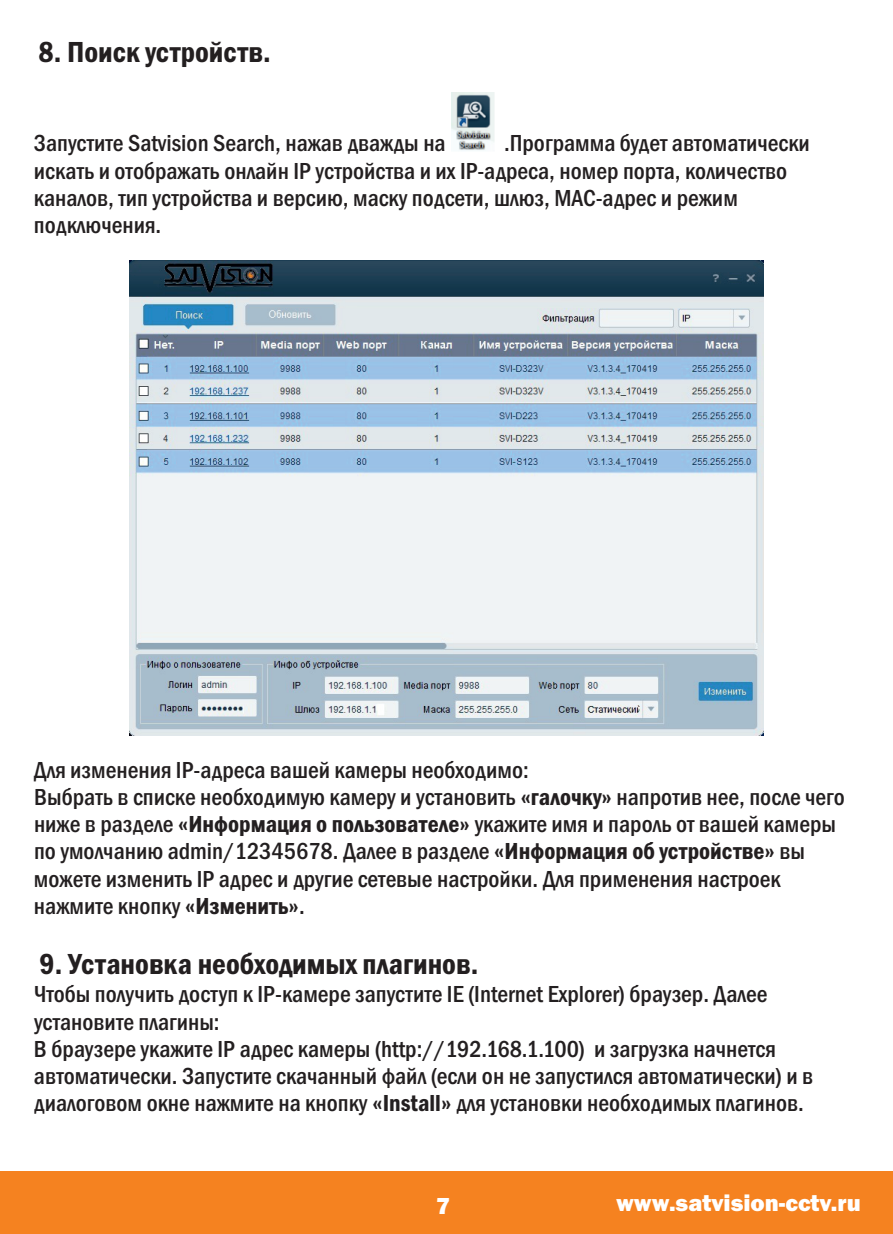
<style>
.page{position:relative;width:893px;height:1234px;background:#fff}
.page>*{position:absolute;margin:0;border:0;box-sizing:border-box;transform-origin:0 0}
.t1{font:600 condensed 30px "Franklin Gothic";color:#231f20}
.t2{font:500 condensed 24px/27.3px "Franklin Gothic";color:#231f20}
.t3{font:800 24px "Franklin Gothic";color:#fff}
.s1{font-weight:600}
</style>
<div class="page">
<div style="left:0;top:1170px;width:893px;height:63px;background:#f58220"></div>
<img style="left:451px;top:92px;width:43px;height:59px">
<img style="left:130px;top:260px;width:634px;height:475px">
<p class="t1" style="left:38px;top:41px;width:234px">8. Поиск устройств.</p>
<p class="t2" style="left:34px;top:131px;width:777px;text-indent:470px">.Программа будет автоматически искать и отображать онлайн IР устройства и их IР-адреса, номер порта, количество каналов, тип устройства и версию, маску подсети, шлюз, МАС-адрес и режим подключения.</p>
<p class="t2" style="left:34px;top:131px;width:413px">Запустите Satvision Search, нажав дважды на</p>
<p class="t2" style="left:34px;top:757px;width:496px">Для изменения IP-адреса вашей камеры необходимо:</p>
<p class="t2" style="left:34px;top:785px;width:812px">Выбрать в списке необходимую камеру и установить <span class="s1">«галочку»</span> напротив нее, после чего ниже в разделе <span class="s1">«Информация о пользователе»</span> укажите имя и пароль от вашей камеры по умолчанию admin/12345678. Далее в разделе <span class="s1">«Информация об устройстве»</span> вы можете изменить IP адрес и другие сетевые настройки. Для применения настроек нажмите кнопку <span class="s1">«Изменить»</span>.</p>
<p class="t1" style="left:40px;top:952px;width:440px">9. Установка необходимых плагинов.</p>
<p class="t2" style="left:34px;top:982px;width:735px">Чтобы получить доступ к IP-камере запустите IE (Internet Explorer) браузер. Далее установите плагины:</p>
<p class="t2" style="left:34px;top:1036px;width:781px">В браузере укажите IP адрес камеры (http://192.168.1.100) и загрузка начнется автоматически. Запустите скачанный файл (если он не запустился автоматически) и в диалоговом окне нажмите на кнопку <span class="s1">«Install»</span> для установки необходимых плагинов.</p>
<p class="t3" style="left:436px;top:1196px;width:16px">7</p>
<p class="t3" style="left:616px;top:1193px;width:246px">www.satvision-cctv.ru</p>
</div>
